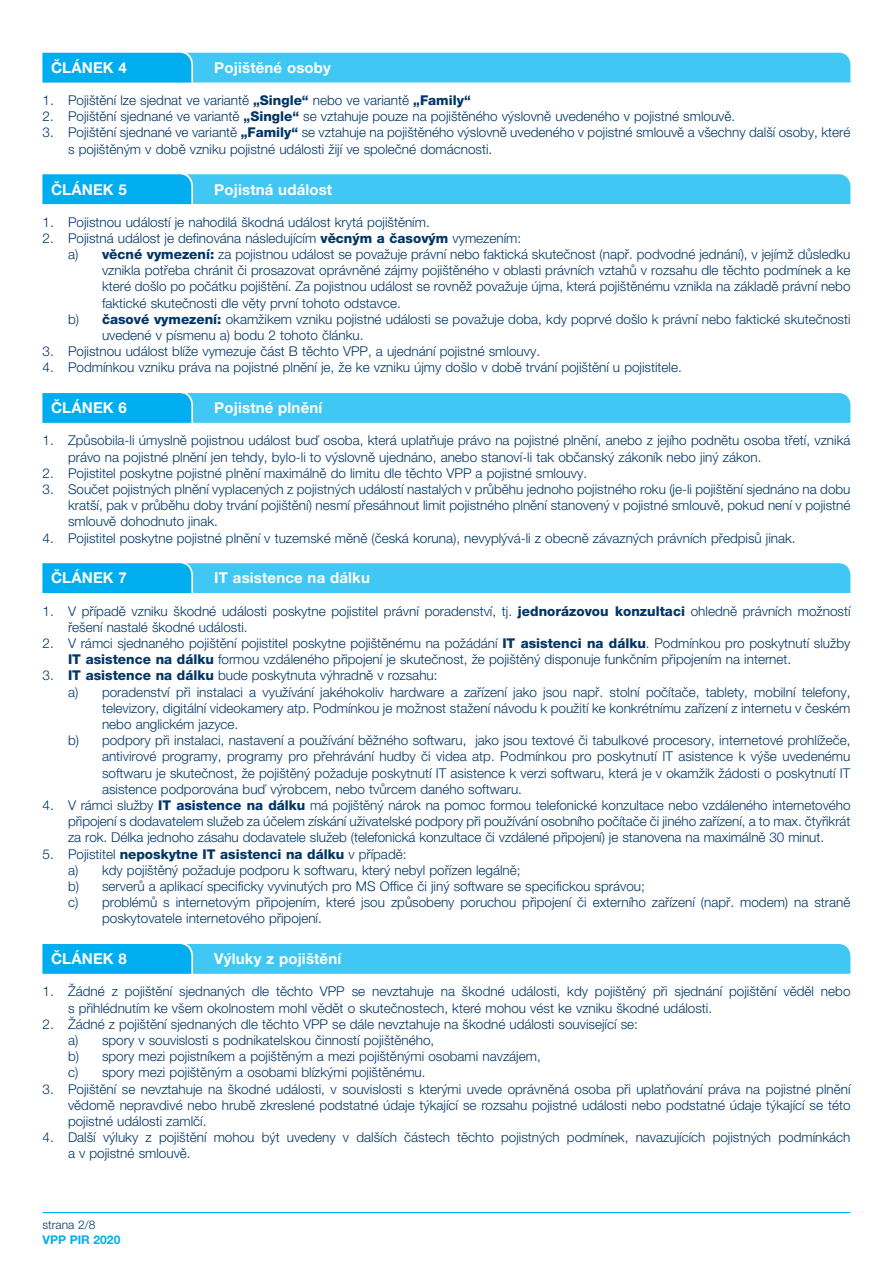
<style>
.page{position:relative;width:893px;height:1263px;background:#fff}
.page>*{position:absolute;margin:0;border:0;box-sizing:border-box;transform-origin:0 0}
.t1{font:700 15px "Helvetica Neue LT Pro";letter-spacing:.01em;color:#fff}
.t2{font:300 13.5px/16.2px "Helvetica Neue LT Pro";color:#003667}
.t3{font:800 13.5px "Helvetica Neue LT Pro";color:#003667}
.t4{font:700 12px "Helvetica Neue LT Pro";color:#00aeef}
.t5{font:300 12px "Helvetica Neue LT Pro";color:#003667}
.s1{font-weight:800}
.s2{font-weight:300}
</style>
<div class="page">
<hr style="left:43px;top:1212px;width:807px;height:1px;background:#00aeef">
<svg style="left:43px;top:52px;width:807px;height:30px;background:#39c3f3"></svg>
<svg style="left:43px;top:174px;width:807px;height:30px;background:#36c3f3"></svg>
<svg style="left:43px;top:393px;width:807px;height:30px;background:#35c2f3"></svg>
<svg style="left:43px;top:563px;width:807px;height:30px;background:#35c2f3"></svg>
<svg style="left:43px;top:944px;width:807px;height:30px;background:#35c2f3"></svg>
<p class="t1" style="left:51px;top:58px;width:77px">ČLÁNEK 4</p>
<p class="t1" style="left:214px;top:58px;width:118px">Pojištěné osoby</p>
<p class="t2" style="left:43px;top:92px;width:430px">1. Pojištění lze sjednat ve variantě <span class="s1">„Single“</span> nebo ve variantě <span class="s1">„Family“</span></p>
<p class="t2" style="left:43px;top:108px;width:692px">2. Pojištění sjednané ve variantě <span class="s1">„Single“</span> se vztahuje pouze na pojištěného výslovně uvedeného v pojistné smlouvě.</p>
<p class="t2" style="left:68px;top:124px;width:784px;text-indent:-26px">3. Pojištění sjednané ve variantě <span class="s1">„Family“</span> se vztahuje na pojištěného výslovně uvedeného v pojistné smlouvě a všechny další osoby, které s pojištěným v době vzniku pojistné události žijí ve společné domácnosti.</p>
<p class="t1" style="left:51px;top:180px;width:77px">ČLÁNEK 5</p>
<p class="t1" style="left:214px;top:180px;width:119px">Pojistná událost</p>
<p class="t2" style="left:43px;top:213px;width:386px">1. Pojistnou událostí je nahodilá škodná událost krytá pojištěním.</p>
<p class="t2" style="left:43px;top:230px;width:480px">2. Pojistná událost je definována následujícím <span class="s1">věcným a časovým</span> vymezením:</p>
<p class="t2" style="left:68px;top:246px;width:784px">a) <span class="s1">věcné vymezení:</span> za pojistnou událost se považuje právní nebo faktická skutečnost (např. podvodné jednání), v jejímž důsledku</p>
<p class="t2" style="left:102px;top:262px;width:750px">vznikla potřeba chránit či prosazovat oprávněné zájmy pojištěného v oblasti právních vztahů v rozsahu dle těchto podmínek a ke</p>
<p class="t2" style="left:102px;top:278px;width:750px">které došlo po počátku pojištění. Za pojistnou událost se rovněž považuje újma, která pojištěnému vznikla na základě právní nebo</p>
<p class="t2" style="left:102px;top:294px;width:298px">faktické skutečnosti dle věty první tohoto odstavce.</p>
<p class="t2" style="left:68px;top:311px;width:784px">b) <span class="s1">časové vymezení:</span> okamžikem vzniku pojistné události se považuje doba, kdy poprvé došlo k právní nebo faktické skutečnosti</p>
<p class="t2" style="left:102px;top:327px;width:260px">uvedené v písmenu a) bodu 2 tohoto článku.</p>
<p class="t2" style="left:43px;top:343px;width:496px">3. Pojistnou událost blíže vymezuje část B těchto VPP, a ujednání pojistné smlouvy.</p>
<p class="t2" style="left:43px;top:359px;width:638px">4. Podmínkou vzniku práva na pojistné plnění je, že ke vzniku újmy došlo v době trvání pojištění u pojistitele.</p>
<p class="t1" style="left:51px;top:398px;width:77px">ČLÁNEK 6</p>
<p class="t1" style="left:214px;top:398px;width:110px">Pojistné plnění</p>
<p class="t2" style="left:68px;top:432px;width:784px;text-indent:-26px">1. Způsobila-li úmyslně pojistnou událost buď osoba, která uplatňuje právo na pojistné plnění, anebo z jejího podnětu osoba třetí, vzniká právo na pojistné plnění jen tehdy, bylo-li to výslovně ujednáno, anebo stanoví-li tak občanský zákoník nebo jiný zákon.</p>
<p class="t2" style="left:43px;top:465px;width:543px">2. Pojistitel poskytne pojistné plnění maximálně do limitu dle těchto VPP a pojistné smlouvy.</p>
<p class="t2" style="left:68px;top:481px;width:784px;text-align:justify;text-indent:-26px">3. Součet pojistných plnění vyplacených z pojistných událostí nastalých v průběhu jednoho pojistného roku (je-li pojištění sjednáno na dobu kratší, pak v průběhu doby trvání pojištění) nesmí přesáhnout limit pojistného plnění stanovený v pojistné smlouvě, pokud není v pojistné smlouvě dohodnuto jinak.</p>
<p class="t2" style="left:43px;top:529px;width:752px">4. Pojistitel poskytne pojistné plnění v tuzemské měně (česká koruna), nevyplývá-li z obecně závazných právních předpisů jinak.</p>
<p class="t1" style="left:51px;top:569px;width:77px">ČLÁNEK 7</p>
<p class="t1" style="left:214px;top:569px;width:157px">IT asistence na dálku</p>
<p class="t2" style="left:68px;top:602px;width:784px;text-indent:-26px">1. V případě vzniku škodné události poskytne pojistitel právní poradenství, tj. <span class="s1">jednorázovou konzultaci</span> ohledně právních možností řešení nastalé škodné události.</p>
<p class="t2" style="left:68px;top:635px;width:784px;text-indent:-26px">2. V rámci sjednaného pojištění pojistitel poskytne pojištěnému na požádání <span class="s1">IT asistenci na dálku</span>. Podmínkou pro poskytnutí služby<br><span class="s1">IT asistence na dálku</span> formou vzdáleného připojení je skutečnost, že pojištěný disponuje funkčním připojením na internet.</p>
<p class="t2" style="left:43px;top:667px;width:397px">3. <span class="s1">IT asistence na dálku</span> bude poskytnuta výhradně v rozsahu:</p>
<p class="t2" style="left:68px;top:683px;width:784px">a) poradenství při instalaci a využívání jakéhokoliv hardware a zařízení jako jsou např. stolní počítače, tablety, mobilní telefony,</p>
<p class="t2" style="left:102px;top:700px;width:750px">televizory, digitální videokamery atp. Podmínkou je možnost stažení návodu k použití ke konkrétnímu zařízení z internetu v českém</p>
<p class="t2" style="left:102px;top:716px;width:135px">nebo anglickém jazyce.</p>
<p class="t2" style="left:68px;top:732px;width:784px">b) podpory při instalaci, nastavení a používání běžného softwaru, jako jsou textové či tabulkové procesory, internetové prohlížeče,</p>
<p class="t2" style="left:102px;top:748px;width:750px">antivirové programy, programy pro přehrávání hudby či videa atp. Podmínkou pro poskytnutí IT asistence k výše uvedenému</p>
<p class="t2" style="left:102px;top:764px;width:750px">softwaru je skutečnost, že pojištěný požaduje poskytnutí IT asistence k verzi softwaru, která je v okamžik žádosti o poskytnutí IT</p>
<p class="t2" style="left:102px;top:781px;width:419px">asistence podporována buď výrobcem, nebo tvůrcem daného softwaru.</p>
<p class="t2" style="left:68px;top:797px;width:784px;text-align:justify;text-indent:-26px">4. V rámci služby <span class="s1">IT asistence na dálku</span> má pojištěný nárok na pomoc formou telefonické konzultace nebo vzdáleného internetového připojení s dodavatelem služeb za účelem získání uživatelské podpory při používání osobního počítače či jiného zařízení, a to max. čtyřikrát za rok. Délka jednoho zásahu dodavatele služeb (telefonická konzultace či vzdálené připojení) je stanovena na maximálně 30 minut.</p>
<p class="t3" style="left:43px;top:846px;width:365px"><span class="s2">5. Pojistitel</span> neposkytne IT asistenci na dálku <span class="s2">v případě:</span></p>
<p class="t2" style="left:68px;top:862px;width:454px">a) kdy pojištěný požaduje podporu k softwaru, který nebyl pořízen legálně;</p>
<p class="t2" style="left:68px;top:878px;width:578px">b) serverů a aplikací specificky vyvinutých pro MS Office či jiný software se specifickou správou;</p>
<p class="t2" style="left:68px;top:894px;width:784px">c) problémů s internetovým připojením, které jsou způsobeny poruchou připojení či externího zařízení (např. modem) na straně</p>
<p class="t2" style="left:102px;top:910px;width:219px">poskytovatele internetového připojení.</p>
<p class="t1" style="left:51px;top:949px;width:77px">ČLÁNEK 8</p>
<p class="t1" style="left:214px;top:949px;width:128px">Výluky z pojištění</p>
<p class="t2" style="left:68px;top:983px;width:784px;text-indent:-26px">1. Žádné z pojištění sjednaných dle těchto VPP se nevztahuje na škodné události, kdy pojištěný při sjednání pojištění věděl nebo s přihlédnutím ke všem okolnostem mohl vědět o skutečnostech, které mohou vést ke vzniku škodné události.</p>
<p class="t2" style="left:68px;top:1015px;width:571px;text-indent:-26px">2. Žádné z pojištění sjednaných dle těchto VPP se dále nevztahuje na škodné události související se: a) spory v souvislosti s podnikatelskou činností pojištěného,<br>b) spory mezi pojistníkem a pojištěným a mezi pojištěnými osobami navzájem,<br>c) spory mezi pojištěným a osobami blízkými pojištěnému.</p>
<p class="t2" style="left:68px;top:1080px;width:784px;text-align:justify;text-indent:-26px">3. Pojištění se nevztahuje na škodné události, v souvislosti s kterými uvede oprávněná osoba při uplatňování práva na pojistné plnění vědomě nepravdivé nebo hrubě zkreslené podstatné údaje týkající se rozsahu pojistné události nebo podstatné údaje týkající se této pojistné události zamlčí.</p>
<p class="t2" style="left:68px;top:1129px;width:784px;text-indent:-26px">4. Další výluky z pojištění mohou být uvedeny v dalších částech těchto pojistných podmínek, navazujících pojistných podmínkách a v pojistné smlouvě.</p>
<p class="t5" style="left:43px;top:1218px;width:55px">strana 2/8</p>
<p class="t4" style="left:43px;top:1232px;width:79px">VPP PIR 2020</p>
</div>
